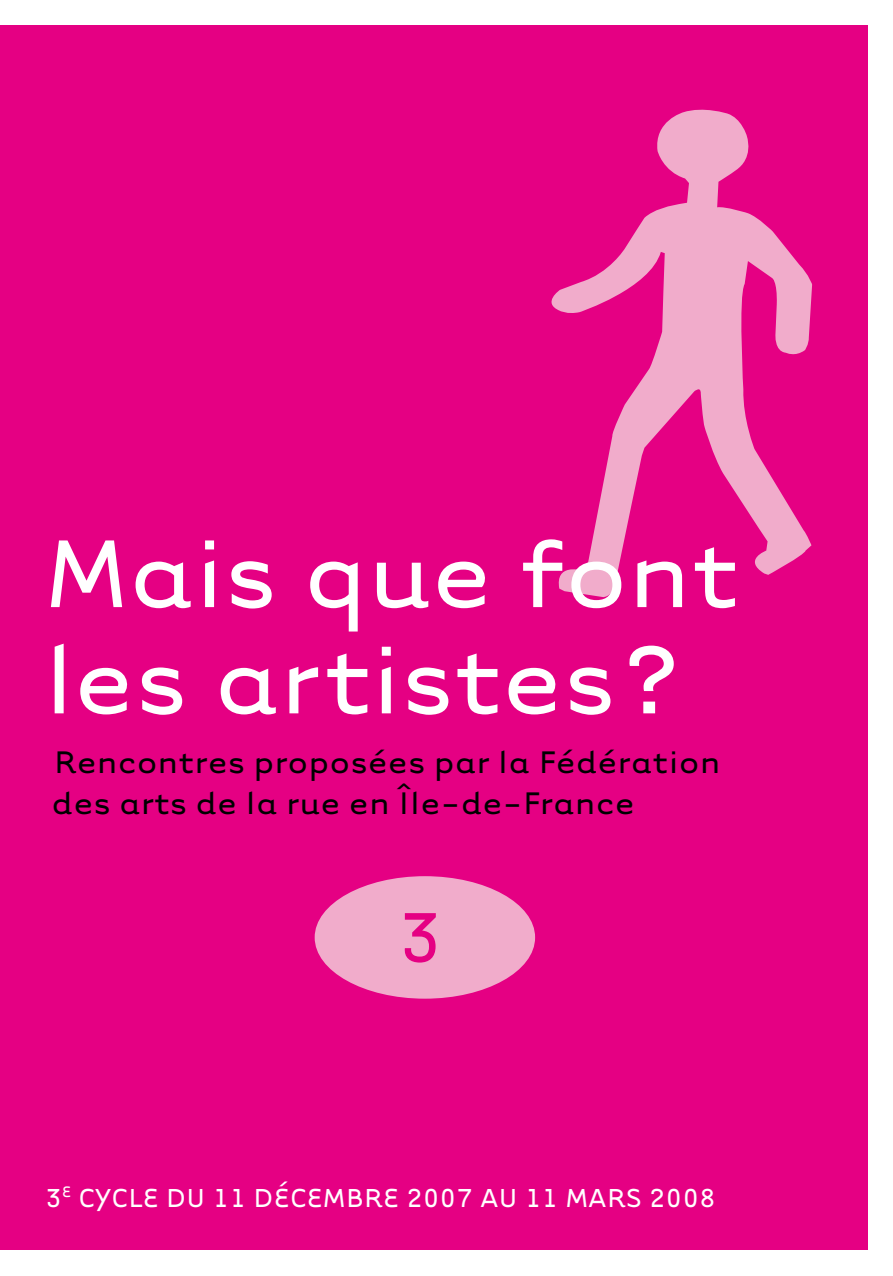
<style>
.page{position:relative;width:893px;height:1276px;background:#fff}
.page>*{position:absolute;margin:0;border:0;box-sizing:border-box;transform-origin:0 0}
.t1{font:111px/106.2px "Tarzana Wide";letter-spacing:-.005em;color:#fff}
.t2{font:81px "Tarzana Wide";color:#e50083}
.t3{font:36px/41.4px "Tarzana Wide";color:#000}
.t4{font:30px "Tarzana Wide";color:#fff}
</style>
<div class="page">
<div style="left:0;top:26px;width:867px;height:1224px;background:#e50083"></div>
<svg style="left:551px;top:109px;width:261px;height:488px"></svg>
<div style="left:315px;top:876px;width:220px;height:122px;background:#f1accb;border-radius:50%"></div>
<h1 class="t1" style="left:43px;top:514px;width:698px">Mais que font les artistes?</h1>
<p class="t3" style="left:52px;top:739px;width:671px">Rencontres proposées par la Fédération des arts de la rue en Île-de-France</p>
<h2 class="t2" style="left:397px;top:885px;width:47px">3</h2>
<p class="t4" style="left:45px;top:1178px;width:672px">3<sup>e</sup> cycle du 11 décembre 2007 au 11 mars 2008</p>
</div>
